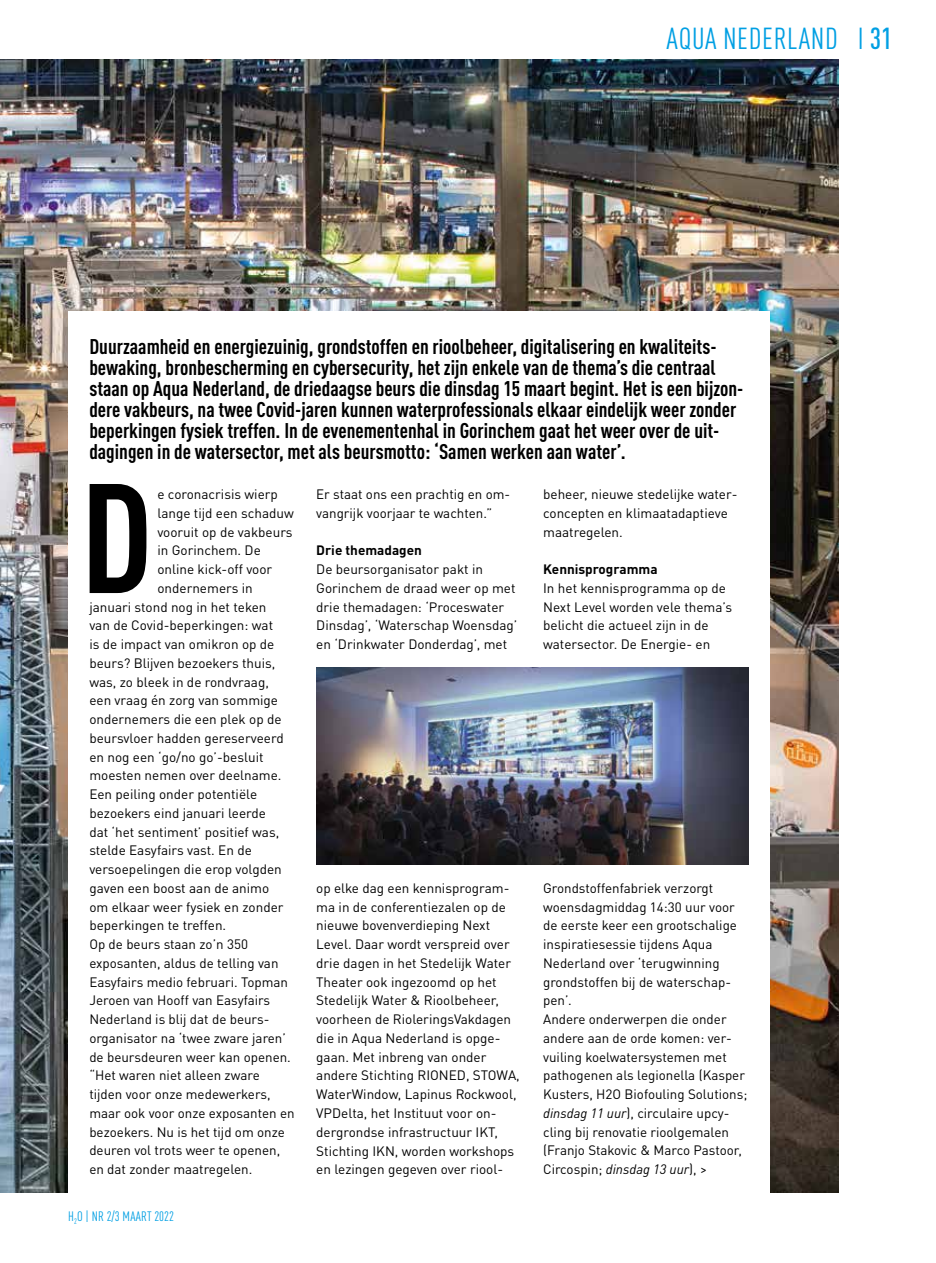
<style>
.page{position:relative;width:936px;height:1263px;background:#fff}
.page>*{position:absolute;margin:0;border:0;box-sizing:border-box;transform-origin:0 0}
.t1{font:700 condensed 153.15px "DIN Pro";color:#000}
.t2{font:condensed 30px "DIN Pro";letter-spacing:.02em;color:#009fe3}
.t3{font:700 condensed 21px/21px "DIN Pro";color:#000}
.t4{font:13.5px/18.8px "DIN Pro";color:#000}
.t5{font:700 13.5px "DIN Pro";color:#000}
.t6{font:condensed 13.5px "DIN Pro";letter-spacing:.01em;color:#009fe3}
.s1{font-weight:500}
.s2{font-style:italic}
</style>
<div class="page">
<img style="left:0;top:60px;width:838px;height:1133px">
<div style="left:68px;top:312px;width:702px;height:951px;background:#fff"></div>
<img style="left:316px;top:668px;width:432px;height:197px">
<h2 class="t2" style="left:666px;top:17px;width:227px">AQUA NEDERLAND I <span class="s1">31</span></h2>
<p class="t3" style="left:89px;top:334px;width:655px">Duurzaamheid en energiezuinig, grondstoffen en rioolbeheer, digitalisering en kwaliteits&shy;bewaking, bronbescherming en cybersecurity, het zijn enkele van de thema’s die centraal staan op Aqua Nederland, de driedaagse beurs die dinsdag 15 maart begint. Het is een bijzon&shy;dere vakbeurs, na twee Covid-jaren kunnen waterprofessionals elkaar eindelijk weer zonder beperkingen fysiek treffen. In de evenementenhal in Gorinchem gaat het weer over de uit&shy;dagingen in de watersector, met als beursmotto: ‘Samen werken aan water’.</p>
<h1 class="t1" style="left:80px;top:423px;width:74px">D</h1>
<p class="t4" style="left:157px;top:483px;width:122px">e coronacrisis wierp</p>
<p class="t4" style="left:157px;top:502px;width:138px">lange tijd een schaduw</p>
<p class="t4" style="left:157px;top:521px;width:137px">vooruit op de vakbeurs</p>
<p class="t4" style="left:157px;top:540px;width:105px">in Gorinchem. De</p>
<p class="t4" style="left:157px;top:559px;width:116px">online kick-off voor</p>
<p class="t4" style="left:157px;top:577px;width:97px">ondernemers in</p>
<p class="t4" style="left:89px;top:596px;width:179px">januari stond nog in het teken</p>
<p class="t4" style="left:89px;top:615px;width:185px">van de Covid-beperkingen: wat</p>
<p class="t4" style="left:89px;top:634px;width:186px">is de impact van omikron op de</p>
<p class="t4" style="left:89px;top:652px;width:188px">beurs? Blijven bezoekers thuis,</p>
<p class="t4" style="left:89px;top:671px;width:181px">was, zo bleek in de rondvraag,</p>
<p class="t4" style="left:89px;top:690px;width:190px">een vraag én zorg van sommige</p>
<p class="t4" style="left:89px;top:709px;width:194px">ondernemers die een plek op de</p>
<p class="t4" style="left:89px;top:727px;width:196px">beursvloer hadden gereserveerd</p>
<p class="t4" style="left:89px;top:746px;width:176px">en nog een ‘go/no go’-besluit</p>
<p class="t4" style="left:89px;top:765px;width:194px">moesten nemen over deelname.</p>
<p class="t4" style="left:89px;top:784px;width:169px">Een peiling onder potentiële</p>
<p class="t4" style="left:89px;top:802px;width:178px">bezoekers eind januari leerde</p>
<p class="t4" style="left:89px;top:821px;width:191px">dat ‘het sentiment’ positief was,</p>
<p class="t4" style="left:89px;top:840px;width:164px">stelde Easyfairs vast. En de</p>
<p class="t4" style="left:89px;top:859px;width:194px">versoepelingen die erop volgden</p>
<p class="t4" style="left:89px;top:877px;width:181px">gaven een boost aan de animo</p>
<p class="t4" style="left:89px;top:896px;width:196px">om elkaar weer fysiek en zonder</p>
<p class="t4" style="left:89px;top:915px;width:138px">beperkingen te treffen.</p>
<p class="t4" style="left:89px;top:933px;width:160px">Op de beurs staan zo’n 350</p>
<p class="t4" style="left:89px;top:952px;width:191px">exposanten, aldus de telling van</p>
<p class="t4" style="left:89px;top:971px;width:200px">Easyfairs medio februari. Topman</p>
<p class="t4" style="left:89px;top:990px;width:182px">Jeroen van Hooff van Easyfairs</p>
<p class="t4" style="left:89px;top:1009px;width:179px">Nederland is blij dat de beurs-</p>
<p class="t4" style="left:89px;top:1027px;width:198px">organisator na ‘twee zware jaren’</p>
<p class="t4" style="left:89px;top:1046px;width:203px">de beursdeuren weer kan openen.</p>
<p class="t4" style="left:89px;top:1065px;width:172px">“Het waren niet alleen zware</p>
<p class="t4" style="left:89px;top:1084px;width:183px">tijden voor onze medewerkers,</p>
<p class="t4" style="left:89px;top:1102px;width:207px">maar ook voor onze exposanten en</p>
<p class="t4" style="left:89px;top:1121px;width:197px">bezoekers. Nu is het tijd om onze</p>
<p class="t4" style="left:89px;top:1140px;width:192px">deuren vol trots weer te openen,</p>
<p class="t4" style="left:89px;top:1159px;width:164px">en dat zonder maatregelen.</p>
<p class="t4" style="left:316px;top:483px;width:195px">Er staat ons een prachtig en om&shy;vangrijk voorjaar te wachten.”</p>
<p class="t5" style="left:316px;top:539px;width:107px">Drie themadagen</p>
<p class="t4" style="left:316px;top:558px;width:203px">De beursorganisator pakt in<br>Gorinchem de draad weer op met drie themadagen: ‘Proceswater<br>Dinsdag’, ‘Waterschap Woensdag’ en ‘Drinkwater Donderdag’, met</p>
<p class="t4" style="left:543px;top:484px;width:196px">beheer, nieuwe stedelijke water&shy;concepten en klimaatadaptieve maatregelen.</p>
<p class="t5" style="left:543px;top:558px;width:116px">Kennisprogramma</p>
<p class="t4" style="left:543px;top:577px;width:190px">In het kennisprogramma op de<br>Next Level worden vele thema’s belicht die actueel zijn in de watersector. De Energie- en</p>
<p class="t4" style="left:543px;top:877px;width:206px">Grondstoffenfabriek verzorgt woensdagmiddag 14:30 uur voor de eerste keer een grootschalige inspiratiesessie tijdens Aqua<br>Nederland over ‘terugwinning grondstoffen bij de waterschap&shy;pen’.<br>Andere onderwerpen die onder andere aan de orde komen: ver&shy;vuiling koelwatersystemen met pathogenen als legionella (Kasper<br>Kusters, H2O Biofouling Solutions; <span class="s2">dinsdag 11 uur</span>), circulaire upcy&shy;cling bij renovatie rioolgemalen (Franjo Stakovic &amp; Marco Pastoor,<br>Circospin; <span class="s2">dinsdag 13 uur</span>), &gt;</p>
<p class="t4" style="left:316px;top:877px;width:205px">op elke dag een kennisprogram&shy;ma in de conferentiezalen op de nieuwe bovenverdieping Next<br>Level. Daar wordt verspreid over drie dagen in het Stedelijk Water<br>Theater ook ingezoomd op het<br>Stedelijk Water &amp; Rioolbeheer, voorheen de RioleringsVakdagen die in Aqua Nederland is opge&shy;gaan. Met inbreng van onder andere Stichting RIONED, STOWA,<br>WaterWindow, Lapinus Rockwool,<br>VPDelta, het Instituut voor on&shy;dergrondse infrastructuur IKT,<br>Stichting IKN, worden workshops en lezingen gegeven over riool-</p>
<p class="t6" style="left:68px;top:1207px;width:107px">H<sub>2</sub>O | NR 2/3 MAART 2022</p>
</div>
